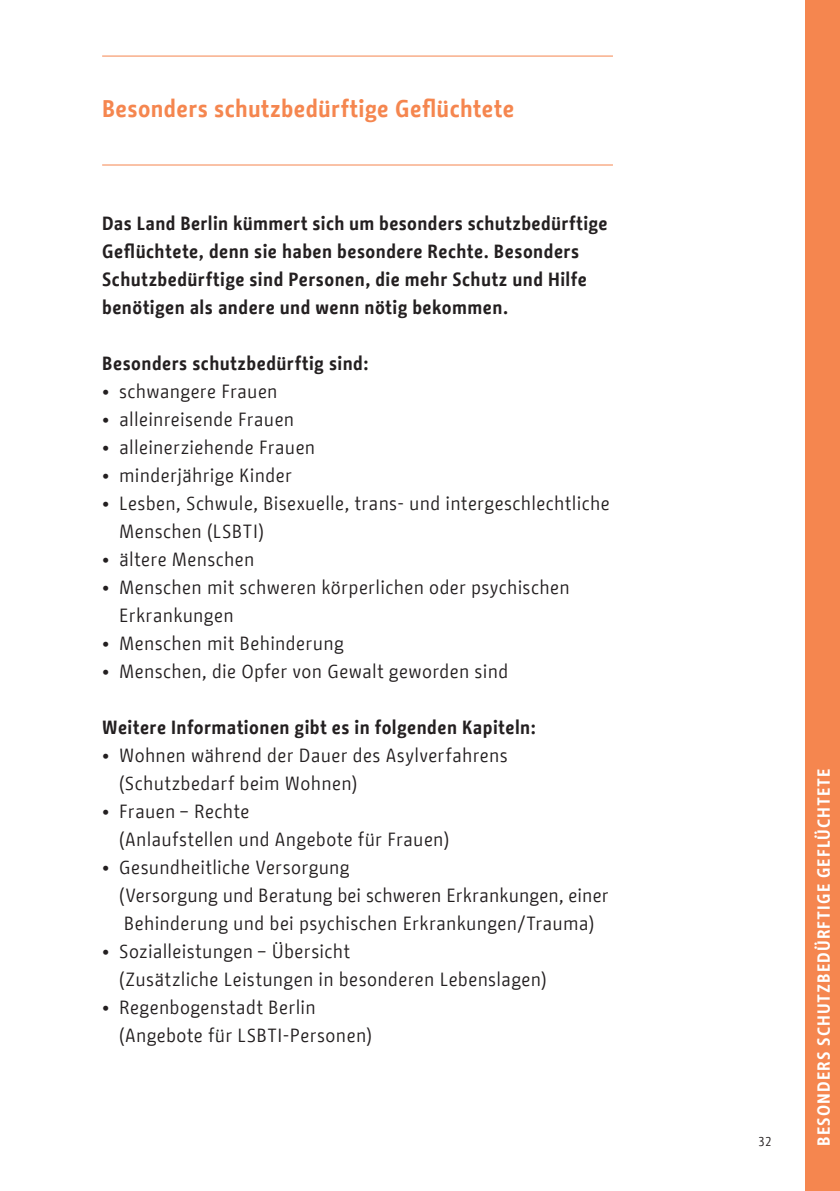
<style>
.page{position:relative;width:840px;height:1191px;background:#fff}
.page>*{position:absolute;margin:0;border:0;box-sizing:border-box;transform-origin:0 0}
.Deutsch_-_Subheadlin{font:700 24px "BMF Change";letter-spacing:.015em;color:#f5864f}
.t1{font:19px/28px "BMF Change";letter-spacing:.015em;color:#231f20}
.Deutsch_-_Copy{font:700 19px/28px "BMF Change";letter-spacing:.02em;color:#231f20}
.t2{font:700 17.4px "BMF Change";letter-spacing:.06em;color:#fff}
.t3{font:13px "BMF Change";color:#231f20}
</style>
<div class="page">
<hr style="left:102px;top:56px;width:510px;height:1px;background:#f5864f">
<hr style="left:102px;top:165px;width:510px;height:1px;background:#f5864f">
<div style="left:805px;top:0;width:34px;height:1191px;background:#f5864f"></div>
<h2 class="Deutsch_-_Subheadlin" style="left:102px;top:92px;width:413px">Besonders schutzbedürftige Geflüchtete</h2>
<p class="Deutsch_-_Copy" style="left:102px;top:209px;width:506px">Das Land Berlin kümmert sich um besonders schutzbedürftige Geflüchtete, denn sie haben besondere Rechte. Besonders Schutzbedürftige sind Personen, die mehr Schutz und Hilfe benötigen als andere und wenn nötig bekommen.</p>
<p class="Deutsch_-_Copy" style="left:102px;top:349px;width:267px">Besonders schutzbedürftig sind:</p>
<p class="t1" style="left:102px;top:377px;width:177px">• schwangere Frauen</p>
<p class="t1" style="left:102px;top:405px;width:193px">• alleinreisende Frauen</p>
<p class="t1" style="left:102px;top:433px;width:214px">• alleinerziehende Frauen</p>
<p class="t1" style="left:102px;top:461px;width:191px">• minderjährige Kinder</p>
<p class="t1" style="left:119px;top:489px;width:492px;text-indent:-17px">• Lesben, Schwule, Bisexuelle, trans- und intergeschlechtliche<br>Menschen (LSBTI)</p>
<p class="t1" style="left:102px;top:545px;width:154px">• ältere Menschen</p>
<p class="t1" style="left:119px;top:573px;width:452px;text-indent:-17px">• Menschen mit schweren körperlichen oder psychischen<br>Erkrankungen</p>
<p class="t1" style="left:102px;top:629px;width:243px">• Menschen mit Behinderung</p>
<p class="t1" style="left:102px;top:657px;width:407px">• Menschen, die Opfer von Gewalt geworden sind</p>
<p class="Deutsch_-_Copy" style="left:102px;top:713px;width:435px">Weitere Informationen gibt es in folgenden Kapiteln:</p>
<p class="t1" style="left:119px;top:741px;width:390px;text-indent:-17px">• Wohnen während der Dauer des Asylverfahrens (Schutzbedarf beim Wohnen)</p>
<p class="t1" style="left:119px;top:797px;width:331px;text-indent:-17px">• Frauen – Rechte<br>(Anlaufstellen und Angebote für Frauen)</p>
<p class="t1" style="left:119px;top:853px;width:491px;text-indent:-17px">• Gesundheitliche Versorgung<br>(Versorgung und Beratung bei schweren Erkrankungen, einer<br>Behinderung und bei psychischen Erkrankungen/Trauma)</p>
<p class="t1" style="left:119px;top:937px;width:429px;text-indent:-17px">• Sozialleistungen – Übersicht<br>(Zusätzliche Leistungen in besonderen Lebenslagen)</p>
<p class="t1" style="left:119px;top:993px;width:254px;text-indent:-17px">• Regenbogenstadt Berlin (Angebote für LSBTI-Personen)</p>
<p class="t3" style="left:757px;top:1131px;width:15px">32</p>
<p class="t2" style="left:810px;top:1145px;width:379px;rotate:-90deg">BESONDERS SCHUTZBEDÜRFTIGE GEFLÜCHTETE</p>
</div>
